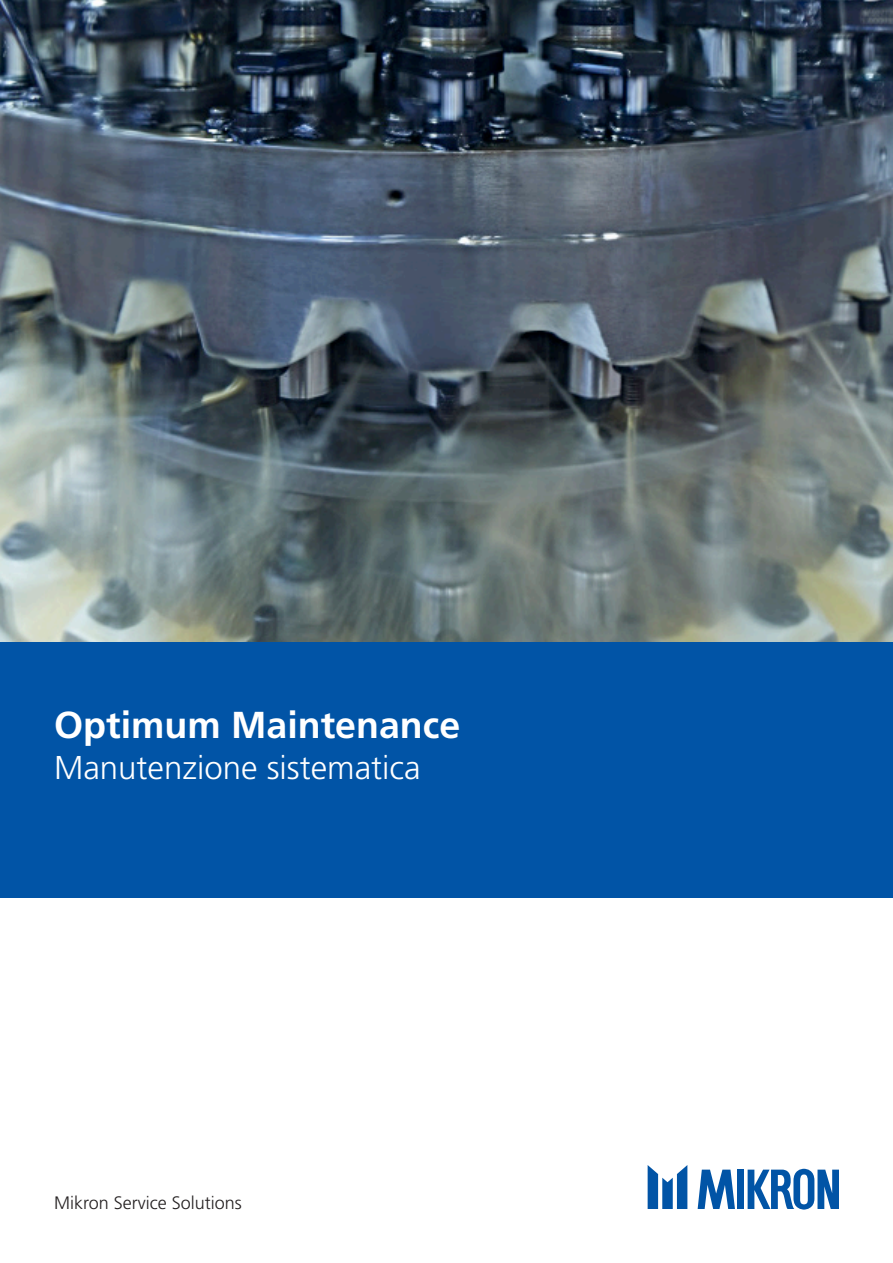
<style>
.page{position:relative;width:893px;height:1263px;background:#fff}
.page>*{position:absolute;margin:0;border:0;box-sizing:border-box;transform-origin:0 0}
.t1{font:700 37.5px "Frutiger LT Std";color:#fff}
.t2{font:300 33px "Frutiger LT Std";color:#fff}
.t3{font:300 18px "Frutiger LT Std";color:#231f20}
</style>
<div class="page">
<svg style="left:648px;top:1165px;width:39px;height:44px"></svg>
<svg style="left:698px;top:1169px;width:37px;height:40px"></svg>
<div style="left:737px;top:1169px;width:6px;height:40px;background:#0154a6"></div>
<svg style="left:748px;top:1169px;width:91px;height:40px"></svg>
<img style="left:0;top:0;width:893px;height:642px">
<div style="left:0;top:642px;width:893px;height:255px;background:#0154a6"></div>
<p class="t1" style="left:54px;top:703px;width:408px">Optimum Maintenance</p>
<p class="t2" style="left:54px;top:749px;width:368px">Manutenzione sistematica</p>
<p class="t3" style="left:54px;top:1192px;width:189px">Mikron Service Solutions</p>
</div>
